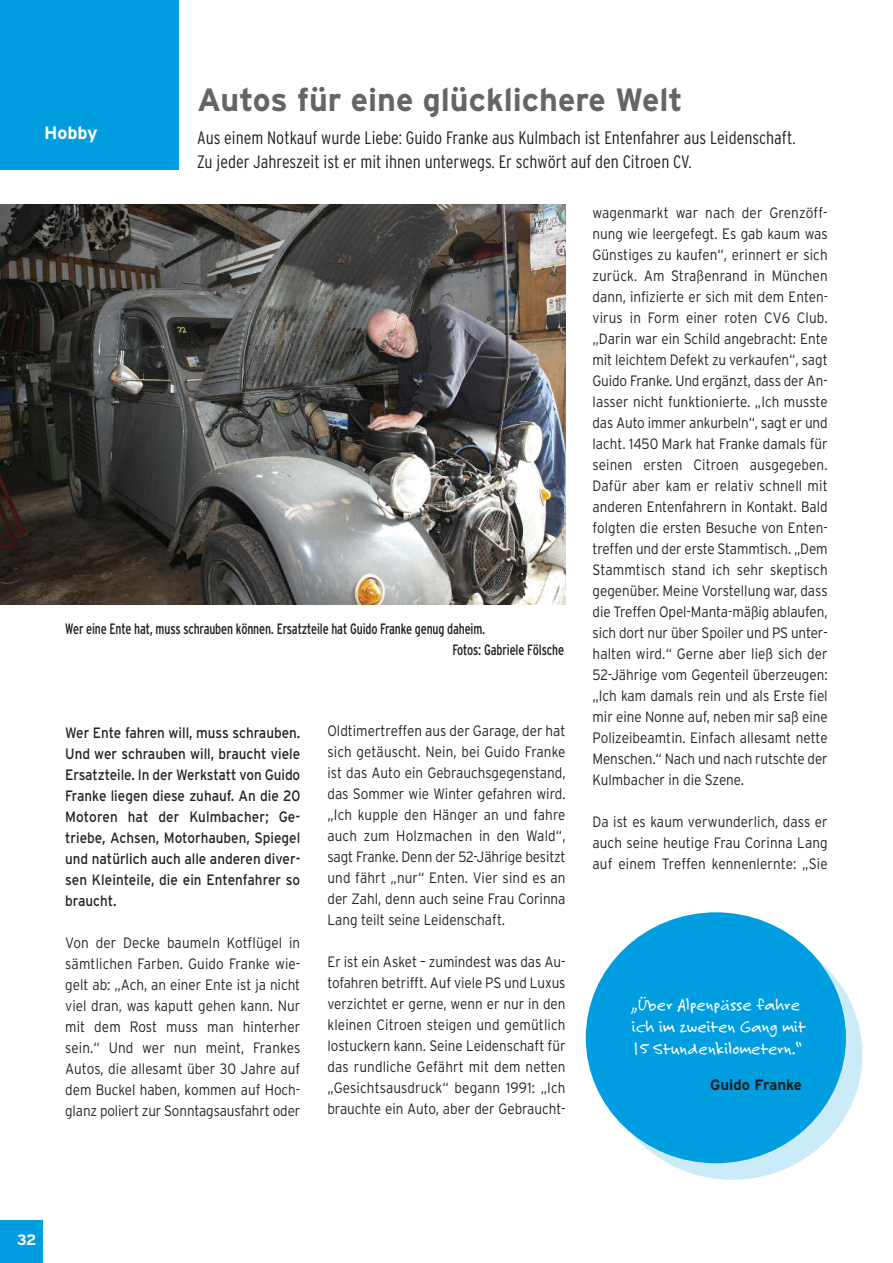
<style>
.page{position:relative;width:893px;height:1263px;background:#fff}
.page>*{position:absolute;margin:0;border:0;box-sizing:border-box;transform-origin:0 0}
.t1{font:700 32.25px "Interstate";color:#656564}
.t2{font:300 condensed 18px/24px "Interstate";color:#222221}
.t3{font:18px/21.9px "Felt Tip Roman";color:#fff}
.t4{font:700 18px "Interstate";color:#fff}
.t5{font:300 15px/21px "Interstate";color:#222221;text-align:justify;scale:.9 1}
.t6{font:15px/21px "Interstate";color:#222221;text-align:justify;scale:.9 1}
.t7{font:condensed 15px/21px "Interstate";letter-spacing:-.01em;color:#222221;scale:.9 1}
.t8{font:700 15px "Interstate";color:#222221}
.t9{font:700 15px "Interstate";color:#fff}
</style>
<div class="page">
<div style="left:0;top:1220px;width:43px;height:43px;background:#009de0"></div>
<div style="left:0;top:0;width:179px;height:170px;background:#009de0"></div>
<img style="left:0;top:204px;width:566px;height:400px">
<div style="left:602px;top:929px;width:260px;height:251px;background:#ccebf9;border-radius:50%"></div>
<div style="left:586px;top:912px;width:260px;height:251px;background:#009de0;border-radius:50%"></div>
<p class="t4" style="left:44px;top:122px;width:55px">Hobby</p>
<h1 class="t1" style="left:197px;top:81px;width:487px">Autos für eine glücklichere Welt</h1>
<p class="t2" style="left:197px;top:126px;width:600px">Aus einem Notkauf wurde Liebe: Guido Franke aus Kulmbach ist Entenfahrer aus Leidenschaft.<br>Zu jeder Jahreszeit ist er mit ihnen unterwegs. Er schwört auf den Citroen CV.</p>
<p class="t7" style="left:452px;top:619px;width:125px;text-indent:-387px">Wer eine Ente hat, muss schrauben können. Ersatzteile hat Guido Franke genug daheim.<br>Fotos: Gabriele Fölsche</p>
<p class="t6" style="left:65px;top:722px;width:263px">Wer Ente fahren will, muss schrauben.<br>Und wer schrauben will, braucht viele Ersatzteile. In der Werkstatt von Guido Franke liegen diese zuhauf. An die 20<br>Motoren hat der Kulmbacher; Ge&shy;triebe, Achsen, Motorhauben, Spiegel und natürlich auch alle anderen diver&shy;sen Kleinteile, die ein Entenfahrer so braucht.</p>
<p class="t5" style="left:65px;top:932px;width:263px">Von der Decke baumeln Kotflügel in sämtlichen Farben. Guido Franke wie&shy;gelt ab: „Ach, an einer Ente ist ja nicht viel dran, was kaputt gehen kann. Nur mit dem Rost muss man hinterher sein.“ Und wer nun meint, Frankes Autos, die allesamt über 30 Jahre auf dem Buckel haben, kommen auf Hoch&shy;glanz poliert zur Sonntagsausfahrt oder</p>
<p class="t5" style="left:327px;top:720px;width:266px">Oldtimertreffen aus der Garage, der hat sich getäuscht. Nein, bei Guido Franke ist das Auto ein Gebrauchsgegenstand, das Sommer wie Winter gefahren wird. „Ich kupple den Hänger an und fahre auch zum Holzmachen in den Wald“, sagt Franke. Denn der 52-Jährige besitzt und fährt „nur“ Enten. Vier sind es an der Zahl, denn auch seine Frau Corinna Lang teilt seine Leidenschaft.</p>
<p class="t5" style="left:327px;top:951px;width:266px">Er ist ein Asket – zumindest was das Au&shy;tofahren betrifft. Auf viele PS und Luxus verzichtet er gerne, wenn er nur in den kleinen Citroen steigen und gemütlich lostuckern kann. Seine Leidenschaft für das rundliche Gefährt mit dem netten „Gesichtsausdruck“ begann 1991: „Ich brauchte ein Auto, aber der Gebraucht-</p>
<p class="t5" style="left:592px;top:202px;width:263px">wagenmarkt war nach der Grenzöff&shy;nung wie leergefegt. Es gab kaum was Günstiges zu kaufen“, erinnert er sich zurück. Am Straßenrand in München dann, infizierte er sich mit dem Enten&shy;virus in Form einer roten CV6 Club. „Darin war ein Schild angebracht: Ente mit leichtem Defekt zu verkaufen“, sagt Guido Franke. Und ergänzt, dass der An&shy;lasser nicht funktionierte. „Ich musste das Auto immer ankurbeln“, sagt er und lacht. 1450 Mark hat Franke damals für seinen ersten Citroen ausgegeben.<br>Dafür aber kam er relativ schnell mit anderen Entenfahrern in Kontakt. Bald folgten die ersten Besuche von Enten&shy;treffen und der erste Stammtisch. „Dem Stammtisch stand ich sehr skeptisch gegenüber. Meine Vorstellung war, dass die Treffen Opel-Manta-mäßig ablaufen, sich dort nur über Spoiler und PS unter&shy;halten wird.“ Gerne aber ließ sich der 52-Jährige vom Gegenteil überzeugen: „Ich kam damals rein und als Erste fiel mir eine Nonne auf, neben mir saß eine Polizeibeamtin. Einfach allesamt nette Menschen.“ Nach und nach rutschte der Kulmbacher in die Szene.</p>
<p class="t5" style="left:592px;top:811px;width:263px">Da ist es kaum verwunderlich, dass er auch seine heutige Frau Corinna Lang auf einem Treffen kennenlernte: „Sie</p>
<p class="t3" style="left:632px;top:993px;width:175px">„Über Alpenpässe fahre ich im zweiten Gang mit<br>15 Stundenkilometern.“</p>
<p class="t8" style="left:710px;top:1076px;width:93px">Guido Franke</p>
<p class="t9" style="left:17px;top:1231px;width:21px">32</p>
</div>
